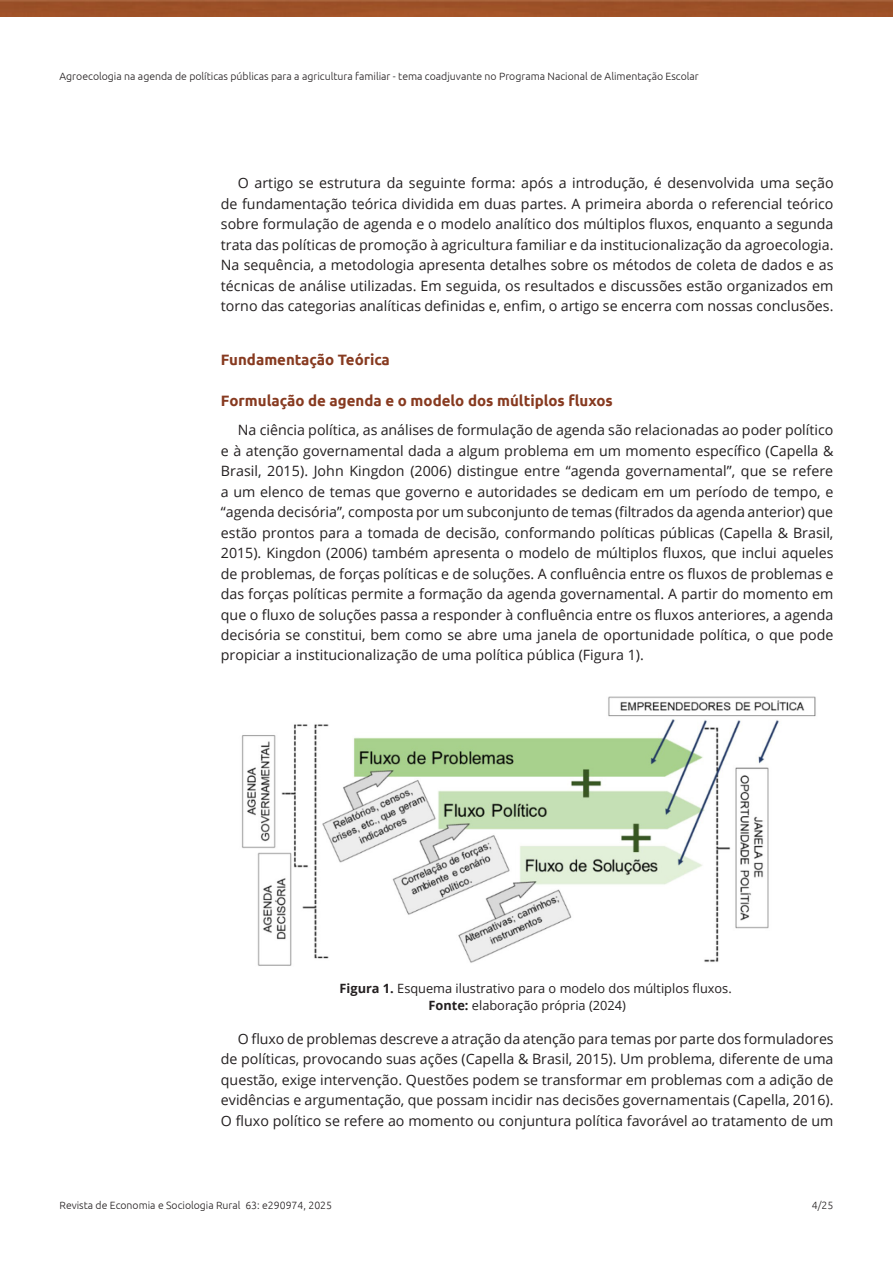
<style>
.page{position:relative;width:893px;height:1263px;background:#fff}
.page>*{position:absolute;margin:0;border:0;box-sizing:border-box;transform-origin:0 0}
.Heading2Alt{font:700 15px "Ubuntu";color:#873a20}
.Heading1{font:700 15px "Ubuntu";color:#873a20}
.Paragraph{font:14.25px/20.4px "Open Sans";color:#231f20;text-align:justify}
.FigureCaption{font:12.75px/17px "Open Sans";color:#231f20}
.t1{font:300 10.5px "Ubuntu";color:#231f20}
.s1{font-weight:700}
</style>
<div class="page">
<img style="left:0;top:0;width:893px;height:17px">
<img style="left:241px;top:696px;width:575px;height:270px">
<p class="t1" style="left:60px;top:70px;width:641px">Agroecologia na agenda de políticas públicas para a agricultura familiar - tema coadjuvante no Programa Nacional de Alimentação Escolar</p>
<p class="Paragraph" style="left:221px;top:173px;width:614px;text-indent:17px">O artigo se estrutura da seguinte forma: após a introdução, é desenvolvida uma seção de fundamentação teórica dividida em duas partes. A primeira aborda o referencial teórico sobre formulação de agenda e o modelo analítico dos múltiplos fluxos, enquanto a segunda trata das políticas de promoção à agricultura familiar e da institucionalização da agroecologia.<br>Na sequência, a metodologia apresenta detalhes sobre os métodos de coleta de dados e as técnicas de análise utilizadas. Em seguida, os resultados e discussões estão organizados em torno das categorias analíticas definidas e, enfim, o artigo se encerra com nossas conclusões.</p>
<p class="Heading1" style="left:221px;top:351px;width:171px">Fundamentação Teórica</p>
<p class="Heading2Alt" style="left:221px;top:392px;width:393px">Formulação de agenda e o modelo dos múltiplos fluxos</p>
<p class="Paragraph" style="left:221px;top:420px;width:614px;text-indent:17px">Na ciência política, as análises de formulação de agenda são relacionadas ao poder político e à atenção governamental dada a algum problema em um momento específico (Capella &amp; Brasil, 2015). John Kingdon (2006) distingue entre “agenda governamental”, que se refere a um elenco de temas que governo e autoridades se dedicam em um período de tempo, e “agenda decisória”, composta por um subconjunto de temas (filtrados da agenda anterior) que estão prontos para a tomada de decisão, conformando políticas públicas (Capella &amp; Brasil, 2015). Kingdon (2006) também apresenta o modelo de múltiplos fluxos, que inclui aqueles de problemas, de forças políticas e de soluções. A confluência entre os fluxos de problemas e das forças políticas permite a formação da agenda governamental. A partir do momento em que o fluxo de soluções passa a responder à confluência entre os fluxos anteriores, a agenda decisória se constitui, bem como se abre uma janela de oportunidade política, o que pode propiciar a institucionalização de uma política pública (Figura 1).</p>
<p class="FigureCaption" style="left:429px;top:980px;width:305px;text-indent:-89px"><span class="s1">Figura 1.</span> Esquema ilustrativo para o modelo dos múltiplos fluxos.<br><span class="s1">Fonte:</span> elaboração própria (2024)</p>
<p class="Paragraph" style="left:221px;top:1028px;width:614px;text-indent:17px">O fluxo de problemas descreve a atração da atenção para temas por parte dos formuladores de políticas, provocando suas ações (Capella &amp; Brasil, 2015). Um problema, diferente de uma questão, exige intervenção. Questões podem se transformar em problemas com a adição de evidências e argumentação, que possam incidir nas decisões governamentais (Capella, 2016).<br>O fluxo político se refere ao momento ou conjuntura política favorável ao tratamento de um</p>
<p class="t1" style="left:60px;top:1198px;width:274px">Revista de Economia e Sociologia Rural 63: e290974, 2025</p>
<p class="t1" style="left:812px;top:1198px;width:23px">4/25</p>
</div>
